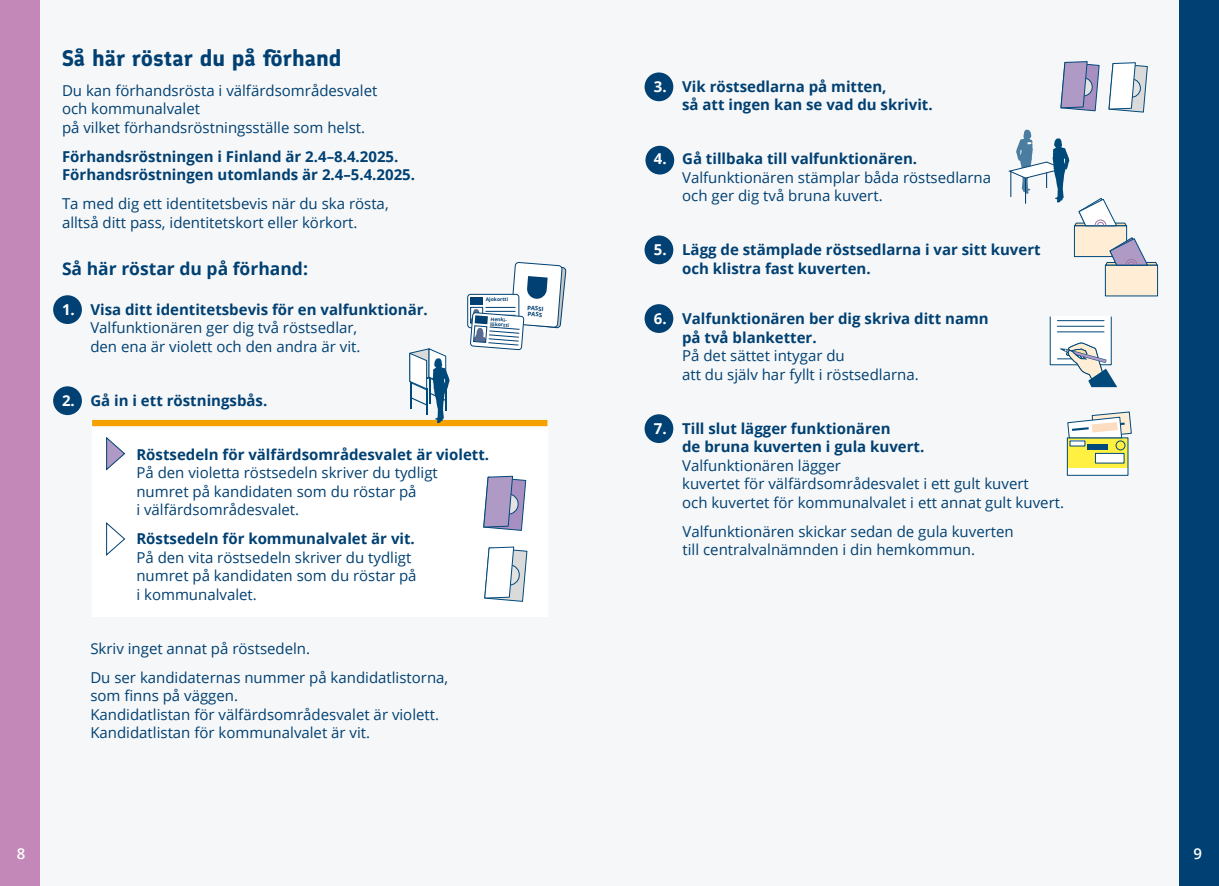
<style>
.page{position:relative;width:1219px;height:886px;background:#fff}
.page>*{position:absolute;margin:0;border:0;box-sizing:border-box;transform-origin:0 0}
.Otsikko_1__h2{font:700 22.5px "Finlandica";color:#004072}
.Otsikko_2__h3{font:700 17.5px "Open Sans";color:#004072}
.lista_numero{font:15px/18.5px "Open Sans";color:#004072}
.Leipis{font:700 15px/18.5px "Open Sans";color:#004072}
.Leipis-2{font:15px/18.5px "Open Sans";color:#004072}
.t1{font:600 15px "Open Sans";color:#fff}
.t2{font:700 6px/6px "Open Sans";color:#004072}
.t3{font:700 5px/5px "Open Sans";color:#004072}
.s1{font-weight:700;color:#fff}
.s2{font-weight:700}
.s3{color:#fff}
</style>
<div class="page">
<div style="left:6px;top:0;width:1206px;height:886px;background:#f6f7f8"></div>
<div style="left:1179px;top:0;width:40px;height:886px;background:#004072"></div>
<div style="left:0;top:0;width:40px;height:886px;background:#c387b8"></div>
<div style="left:92px;top:421px;width:455px;height:196px;background:#fff"></div>
<div style="left:53px;top:295px;width:29px;height:29px;background:#004072;border-radius:50%"></div>
<div style="left:53px;top:386px;width:29px;height:29px;background:#004072;border-radius:50%"></div>
<div style="left:645px;top:235px;width:28px;height:29px;background:#004072;border-radius:50%"></div>
<div style="left:645px;top:146px;width:29px;height:28px;background:#004072;border-radius:50%"></div>
<div style="left:645px;top:72px;width:28px;height:29px;background:#004072;border-radius:50%"></div>
<div style="left:645px;top:304px;width:28px;height:29px;background:#004072;border-radius:50%"></div>
<div style="left:645px;top:414px;width:28px;height:29px;background:#004072;border-radius:50%"></div>
<img style="left:1073px;top:226px;width:86px;height:71px">
<img style="left:1049px;top:316px;width:68px;height:72px">
<img style="left:1066px;top:438px;width:63px;height:38px">
<div style="left:468px;top:294px;width:51px;height:34px;background:#fff;border-radius:3px"></div>
<div style="left:467px;top:294px;width:52px;height:34px;border:1px solid #004072;border-radius:3px"></div>
<svg style="left:470px;top:262px;width:97px;height:88px"></svg>
<svg style="left:484px;top:546px;width:43px;height:56px"></svg>
<svg style="left:483px;top:476px;width:43px;height:55px;background:#a59fc5"></svg>
<div style="left:1074px;top:226px;width:53px;height:31px;background:#ffeed5"></div>
<div style="left:1074px;top:226px;width:53px;height:31px;border:1px solid #00497b"></div>
<svg style="left:1009px;top:130px;width:118px;height:96px"></svg>
<div style="left:1105px;top:265px;width:52px;height:31px;background:#ffeed5"></div>
<div style="left:1105px;top:265px;width:53px;height:31px;border:1px solid #00497b"></div>
<svg style="left:1105px;top:237px;width:53px;height:29px"></svg>
<svg style="left:1060px;top:61px;width:39px;height:50px;background:#a29cc3"></svg>
<svg style="left:1109px;top:62px;width:39px;height:51px"></svg>
<div style="left:1050px;top:317px;width:61px;height:48px;background:#fff"></div>
<hr style="left:1057px;top:326px;width:47px;height:1px;background:#00497b">
<hr style="left:1057px;top:332px;width:47px;height:1px;background:#00497b">
<hr style="left:1057px;top:320px;width:47px;height:1px;background:#00497b">
<svg style="left:1057px;top:343px;width:60px;height:44px"></svg>
<div style="left:1067px;top:438px;width:61px;height:37px;background:linear-gradient(to right,#fff,#fff)"></div>
<svg style="left:1069px;top:440px;width:57px;height:28px"></svg>
<div style="left:1070px;top:441px;width:15px;height:5px;background:#fff"></div>
<div style="left:1095px;top:453px;width:29px;height:10px;background:#fff"></div>
<div style="left:1095px;top:453px;width:29px;height:10px;border:1px solid #00497b"></div>
<hr style="left:1087px;top:445px;width:21px;height:2px;background:#00497b">
<hr style="left:1087px;top:448px;width:21px;height:2px;background:#00497b">
<div style="left:1116px;top:441px;width:9px;height:9px;border:1px solid #00497b;border-radius:50%"></div>
<svg style="left:1067px;top:411px;width:65px;height:27px"></svg>
<svg style="left:106px;top:437px;width:19px;height:34px"></svg>
<svg style="left:106px;top:522px;width:19px;height:34px"></svg>
<div style="left:92px;top:420px;width:455px;height:6px;background:#f5a200"></div>
<svg style="left:409px;top:348px;width:41px;height:75px"></svg>
<h2 class="Otsikko_1__h2" style="left:62px;top:44px;width:281px">Så här röstar du på förhand</h2>
<p class="Leipis-2" style="left:62px;top:80px;width:317px">Du kan förhandsrösta i välfärdsområdesvalet och kommunalvalet<br>på vilket förhandsröstningsställe som helst.</p>
<p class="Leipis" style="left:62px;top:147px;width:355px">Förhandsröstningen i Finland är 2.4–8.4.2025.<br>Förhandsröstningen utomlands är 2.4–5.4.2025.</p>
<p class="Leipis-2" style="left:62px;top:194px;width:328px">Ta med dig ett identitetsbevis när du ska rösta, alltså ditt pass, identitetskort eller körkort.</p>
<h3 class="Otsikko_2__h3" style="left:62px;top:256px;width:247px">Så här röstar du på förhand:</h3>
<p class="lista_numero" style="left:90px;top:300px;width:339px;text-indent:-28px"><span class="s1">1.</span> <span class="s2">Visa ditt identitetsbevis för en valfunktionär.<br></span>Valfunktionären ger dig två röstsedlar,<br>den ena är violett och den andra är vit.</p>
<p class="t3" style="left:486px;top:296px;width:24px">Ajokortti</p>
<p class="t3" style="left:491px;top:316px;width:20px;rotate:4deg">Henki&shy;lökortti</p>
<p class="Leipis" style="left:62px;top:390px;width:207px"><span class="s3">2.</span> Gå in i ett röstningsbås.</p>
<p class="lista_numero" style="left:136px;top:444px;width:354px"><span class="s2">Röstsedeln för välfärdsområdesvalet är violett.<br></span>På den violetta röstsedeln skriver du tydligt numret på kandidaten som du röstar på<br>i välfärdsområdesvalet.</p>
<p class="lista_numero" style="left:136px;top:529px;width:282px"><span class="s2">Röstsedeln för kommunalvalet är vit.<br></span>På den vita röstsedeln skriver du tydligt numret på kandidaten som du röstar på i kommunalvalet.</p>
<p class="lista_numero" style="left:90px;top:638px;width:221px">Skriv inget annat på röstsedeln.</p>
<p class="lista_numero" style="left:90px;top:668px;width:359px">Du ser kandidaternas nummer på kandidatlistorna, som finns på väggen.<br>Kandidatlistan för välfärdsområdesvalet är violett.<br>Kandidatlistan för kommunalvalet är vit.</p>
<p class="t2" style="left:527px;top:304px;width:18px;rotate:5deg">PASSI<br>PASS</p>
<p class="Leipis" style="left:682px;top:77px;width:252px;text-indent:-28px"><span class="s3">3.</span> Vik röstsedlarna på mitten,<br>så att ingen kan se vad du skrivit.</p>
<p class="lista_numero" style="left:682px;top:149px;width:311px;text-indent:-28px"><span class="s1">4.</span> <span class="s2">Gå tillbaka till valfunktionären.<br></span>Valfunktionären stämplar båda röstsedlarna och ger dig två bruna kuvert.</p>
<p class="Leipis" style="left:682px;top:240px;width:360px;text-indent:-28px"><span class="s3">5.</span> Lägg de stämplade röstsedlarna i var sitt kuvert och klistra fast kuverten.</p>
<p class="lista_numero" style="left:682px;top:309px;width:308px;text-indent:-28px"><span class="s1">6.</span> <span class="s2">Valfunktionären ber dig skriva ditt namn på två blanketter.<br></span>På det sättet intygar du<br>att du själv har fyllt i röstsedlarna.</p>
<p class="lista_numero" style="left:682px;top:419px;width:383px;text-indent:-28px"><span class="s1">7.</span> <span class="s2">Till slut lägger funktionären<br>de bruna kuverten i gula kuvert.<br></span>Valfunktionären lägger<br>kuvertet för välfärdsområdesvalet i ett gult kuvert<br>och kuvertet för kommunalvalet i ett annat gult kuvert.</p>
<p class="lista_numero" style="left:682px;top:522px;width:333px">Valfunktionären skickar sedan de gula kuverten till centralvalnämnden i din hemkommun.</p>
<p class="t1" style="left:17px;top:844px;width:10px">8</p>
<p class="t1" style="left:1194px;top:844px;width:10px">9</p>
</div>
